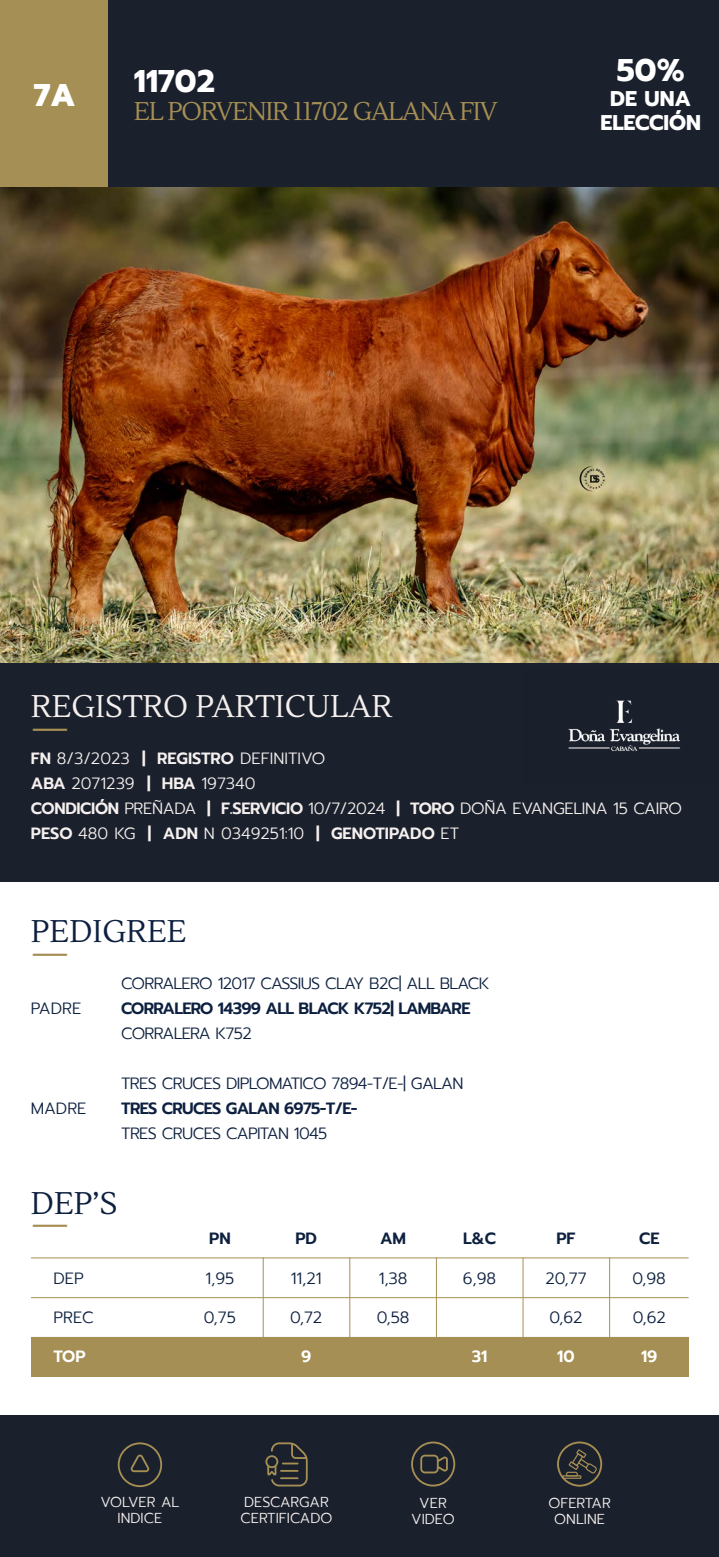
<style>
.page{position:relative;width:719px;height:1557px;background:#fff}
.page>*{position:absolute;margin:0;border:0;box-sizing:border-box;transform-origin:0 0}
.t1{font:31.25px "Lustria";color:#f5f0ee}
.t2{font:31.25px "Lustria";color:#0d203f}
.t3{font:700 31.25px "Prompt";color:#fff}
.t4{font:31.25px "Lustria";color:#a68f54}
.t5{font:800 31.25px "Prompt";color:#fff}
.t6{font:25.62px "Lustria";letter-spacing:-.05em;color:#a68f54}
.t7{font:700 21.25px/24.4px "Prompt";color:#fff;text-align:center}
.t8{font:300 16.25px "Prompt";letter-spacing:-.04em;color:#0d203f}
.t9{font:300 16.25px/25px "Prompt";letter-spacing:-.02em;color:#f5f0ee}
.t10{font:600 16.25px "Prompt";letter-spacing:-.04em;color:#0d203f}
.t11{font:600 16.25px "Prompt";color:#fff}
.t12{font:300 14.38px/16.2px "Prompt";color:#f5f0ee;text-align:center}
.s1{font-weight:600}
</style>
<div class="page">
<div style="left:0;top:0;width:718px;height:188px;background:#1a202c"></div>
<div style="left:0;top:0;width:107px;height:188px;background:#a68f54"></div>
<div style="left:0;top:662px;width:718px;height:219px;background:#1a202c"></div>
<img style="left:568px;top:700px;width:112px;height:51px">
<div style="left:31px;top:1336px;width:657px;height:40px;background:#a68f54"></div>
<hr style="left:31px;top:1297px;width:657px;height:1px;background:#a68f54">
<hr style="left:31px;top:1257px;width:657px;height:1px;background:#a68f54">
<hr style="left:263px;top:1257px;width:1px;height:80px;background:#a68f54">
<hr style="left:349px;top:1257px;width:1px;height:80px;background:#a68f54">
<hr style="left:436px;top:1257px;width:1px;height:80px;background:#a68f54">
<hr style="left:522px;top:1257px;width:1px;height:80px;background:#a68f54">
<hr style="left:609px;top:1257px;width:1px;height:80px;background:#a68f54">
<div style="left:0;top:1414px;width:718px;height:142px;background:#1a202c"></div>
<svg style="left:411px;top:1441px;width:44px;height:45px"></svg>
<img style="left:0;top:188px;width:718px;height:474px">
<svg style="left:265px;top:1442px;width:42px;height:44px"></svg>
<svg style="left:118px;top:1442px;width:44px;height:44px"></svg>
<svg style="left:562px;top:1449px;width:34px;height:29px"></svg>
<div style="left:556px;top:1441px;width:45px;height:45px;border:2px solid #a68e53;border-radius:50%"></div>
<h1 class="t5" style="left:34px;top:71px;width:43px">7A</h1>
<h1 class="t3" style="left:134px;top:58px;width:82px">11702</h1>
<h2 class="t6" style="left:134px;top:95px;width:365px">EL PORVENIR 11702 GALANA FIV</h2>
<h1 class="t3" style="left:616px;top:47px;width:69px">50%</h1>
<h3 class="t7" style="left:600px;top:86px;width:102px">DE UNA<br>ELECCIÓN</h3>
<h1 class="t1" style="left:31px;top:687px;width:362px">REGISTRO PARTICULAR</h1>
<h1 class="t4" style="left:31px;top:709px;width:40px">—</h1>
<p class="t9" style="left:31px;top:746px;width:652px"><span class="s1">FN</span> 8/3/2023 <span class="s1">| REGISTRO</span> DEFINITIVO<br><span class="s1">ABA</span> 2071239 <span class="s1">| HBA</span> 197340<br><span class="s1">CONDICIÓN</span> PREÑADA <span class="s1">| F.SERVICIO</span> 10/7/2024 <span class="s1">| TORO</span> DOÑA EVANGELINA 15 CAIRO <span class="s1">PESO</span> 480 KG <span class="s1">| ADN</span> N 0349251:10 <span class="s1">| GENOTIPADO</span> ET</p>
<h1 class="t2" style="left:31px;top:912px;width:157px">PEDIGREE</h1>
<h1 class="t4" style="left:31px;top:934px;width:40px">—</h1>
<p class="t8" style="left:121px;top:972px;width:370px">CORRALERO 12017 CASSIUS CLAY B2C| ALL BLACK</p>
<p class="t8" style="left:31px;top:997px;width:52px">PADRE</p>
<p class="t10" style="left:121px;top:996px;width:350px">CORRALERO 14399 ALL BLACK K752| LAMBARE</p>
<p class="t8" style="left:121px;top:1022px;width:132px">CORRALERA K752</p>
<p class="t8" style="left:121px;top:1072px;width:344px">TRES CRUCES DIPLOMATICO 7894-T/E-| GALAN</p>
<p class="t8" style="left:31px;top:1097px;width:57px">MADRE</p>
<p class="t10" style="left:121px;top:1096px;width:238px">TRES CRUCES GALAN 6975-T/E-</p>
<p class="t8" style="left:121px;top:1122px;width:207px">TRES CRUCES CAPITAN 1045</p>
<h1 class="t2" style="left:31px;top:1183px;width:88px">DEP’S</h1>
<h1 class="t4" style="left:31px;top:1205px;width:40px">—</h1>
<p class="t8" style="left:53px;top:1266px;width:32px">DEP</p>
<p class="t8" style="left:53px;top:1306px;width:42px">PREC</p>
<p class="t11" style="left:53px;top:1344px;width:34px">TOP</p>
<p class="t10" style="left:209px;top:1226px;width:23px">PN</p>
<p class="t8" style="left:205px;top:1266px;width:30px">1,95</p>
<p class="t8" style="left:204px;top:1306px;width:33px">0,75</p>
<p class="t10" style="left:295px;top:1226px;width:23px">PD</p>
<p class="t8" style="left:290px;top:1266px;width:32px">11,21</p>
<p class="t8" style="left:290px;top:1306px;width:34px">0,72</p>
<p class="t11" style="left:301px;top:1344px;width:12px">9</p>
<p class="t10" style="left:380px;top:1226px;width:27px">AM</p>
<p class="t8" style="left:378px;top:1266px;width:30px">1,38</p>
<p class="t8" style="left:376px;top:1306px;width:34px">0,58</p>
<p class="t10" style="left:463px;top:1226px;width:34px">L&amp;C</p>
<p class="t8" style="left:462px;top:1266px;width:35px">6,98</p>
<p class="t11" style="left:471px;top:1344px;width:17px">31</p>
<p class="t10" style="left:556px;top:1226px;width:21px">PF</p>
<p class="t8" style="left:545px;top:1266px;width:43px">20,77</p>
<p class="t8" style="left:549px;top:1306px;width:35px">0,62</p>
<p class="t11" style="left:557px;top:1344px;width:19px">10</p>
<p class="t10" style="left:638px;top:1226px;width:22px">CE</p>
<p class="t8" style="left:632px;top:1266px;width:35px">0,98</p>
<p class="t8" style="left:632px;top:1306px;width:35px">0,62</p>
<p class="t11" style="left:640px;top:1344px;width:18px">19</p>
<p class="t12" style="left:100px;top:1493px;width:80px">VOLVER AL<br>INDICE</p>
<p class="t12" style="left:548px;top:1494px;width:64px">OFERTAR<br>ONLINE</p>
<p class="t12" style="left:240px;top:1493px;width:93px;text-align:left">DESCARGAR<br>CERTIFICADO</p>
<p class="t12" style="left:411px;top:1494px;width:45px">VER<br>VIDEO</p>
</div>
